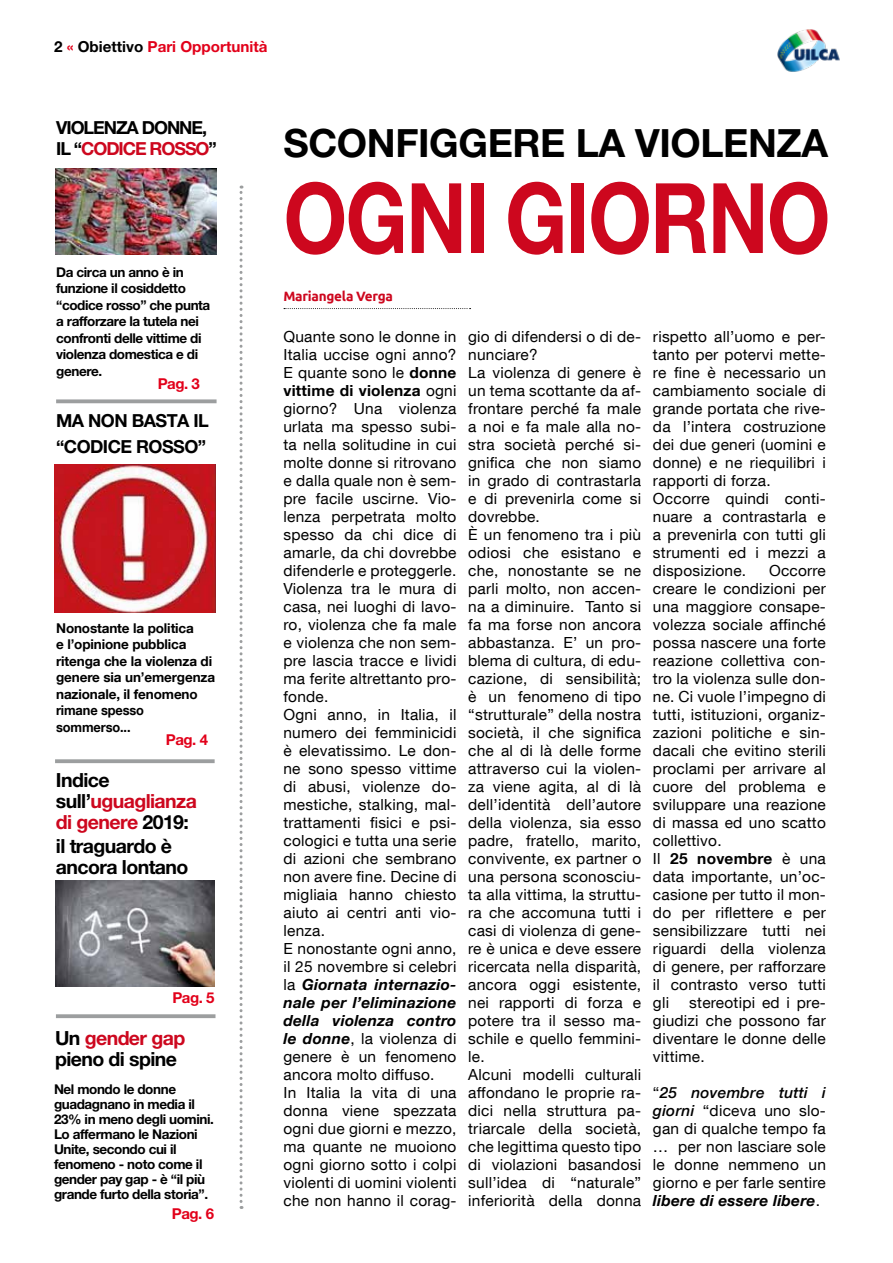
<style>
.page{position:relative;width:893px;height:1263px;background:#fff}
.page>*{position:absolute;margin:0;border:0;box-sizing:border-box;transform-origin:0 0}
.t1{font:700 97.5px "Helvetica Neue LT Pro";letter-spacing:-.02em;color:#cd071e;scale:.84 1}
.t2{font:700 39px "Helvetica Neue LT Pro";letter-spacing:-.01em;color:#000}
.t3{font:700 19.5px/21px "Helvetica Neue LT Pro";letter-spacing:-.03em;color:#000}
.t4{font:700 19.5px/21px "Helvetica Neue LT Pro";letter-spacing:-.03em;color:#cd071e}
.t5{font:700 18px/21px "Helvetica Neue LT Pro";letter-spacing:-.06em;color:#000}
.t6{font:700 18px/26.1px "Helvetica Neue LT Pro";letter-spacing:-.03em;color:#000}
.t7{font:15.3px/18px "Helvetica Neue LT Com";letter-spacing:.015em;color:#000}
.t8{font:700 15.15px "Helvetica Neue LT Pro";color:#e2001a}
.t9{font:700 15px "Helvetica Neue LT Pro";letter-spacing:-.03em;color:#e2001a}
.t10{font:700 13.5px/15px "Helvetica Neue LT Pro";letter-spacing:-.03em;color:#000}
.t11{font:700 13.5px/16.5px "Helvetica Neue LT Com";letter-spacing:-.01em;color:#000}
.t12{font:700 13.5px "Ubuntu";letter-spacing:-.02em;color:#cd071e}
.s1{color:#000}
.s2{color:#cd071e}
.s3{font-weight:700}
.s4{font-weight:700;font-style:italic}
.s5{font-weight:500;font-style:italic}
</style>
<div class="page">
<svg style="left:284px;top:308px;width:187px;height:1px"></svg>
<img style="left:777px;top:29px;width:63px;height:43px">
<svg style="left:55px;top:759px;width:160px;height:4px"></svg>
<svg style="left:56px;top:399px;width:161px;height:4px"></svg>
<img style="left:56px;top:168px;width:161px;height:86px">
<img style="left:54px;top:464px;width:162px;height:148px">
<img style="left:56px;top:880px;width:158px;height:107px">
<svg style="left:240px;top:186px;width:3px;height:1023px"></svg>
<svg style="left:56px;top:1014px;width:159px;height:4px"></svg>
<p class="t8" style="left:54px;top:37px;width:215px"><span class="s1">2</span> « <span class="s1">Obiettivo</span> Pari Opportunità</p>
<p class="t5" style="left:56px;top:117px;width:162px">VIOLENZA DONNE,<br>IL “<span class="s2">CODICE ROSSO</span>”</p>
<p class="t10" style="left:56px;top:263px;width:156px;line-height:16.5px">Da circa un anno è in funzione il cosiddetto “codice rosso” che punta a rafforzare la tutela nei confronti delle vittime di violenza domestica e di genere.</p>
<p class="t9" style="left:158px;top:374px;width:44px">Pag. 3</p>
<p class="t6" style="left:56px;top:407px;width:154px">MA NON BASTA IL “CODICE ROSSO”</p>
<p class="t11" style="left:56px;top:619px;width:161px">Nonostante la politica<br>e l’opinione pubblica ritenga che la violenza di genere sia un’emergenza nazionale, il fenomeno rimane spesso sommerso...</p>
<p class="t9" style="left:166px;top:730px;width:44px">Pag. 4</p>
<p class="t4" style="left:56px;top:769px;width:143px"><span class="s1">Indice sull’</span>uguaglianza di genere <span class="s1">2019:</span></p>
<p class="t3" style="left:56px;top:835px;width:134px">il traguardo è ancora lontano</p>
<p class="t9" style="left:172px;top:989px;width:44px">Pag. 5</p>
<p class="t3" style="left:55px;top:1027px;width:132px">Un <span class="s2">gender gap </span>pieno di spine</p>
<p class="t10" style="left:54px;top:1081px;width:161px">Nel mondo le donne guadagnano in media il<br>23% in meno degli uomini.<br>Lo affermano le Nazioni<br>Unite, secondo cui il fenomeno - noto come il gender pay gap - è “il più grande furto della storia”.</p>
<p class="t9" style="left:172px;top:1204px;width:44px">Pag. 6</p>
<h2 class="t2" style="left:283px;top:119px;width:546px">SCONFIGGERE LA VIOLENZA</h2>
<h1 class="t1" style="left:283px;top:158px;width:653px">OGNI GIORNO</h1>
<p class="t12" style="left:283px;top:288px;width:111px">Mariangela Verga</p>
<p class="t7" style="left:283px;top:327px;width:174px">Quante sono le donne in<br>Italia uccise ogni anno?<br>E quante sono le <span class="s3">donne vittime di violenza</span> ogni giorno? Una violenza urlata ma spesso subi&shy;ta nella solitudine in cui molte donne si ritrovano e dalla quale non è sem&shy;pre facile uscirne. Vio&shy;lenza perpetrata molto spesso da chi dice di amarle, da chi dovrebbe difenderle e proteggerle.<br>Violenza tra le mura di casa, nei luoghi di lavo&shy;ro, violenza che fa male e violenza che non sem&shy;pre lascia tracce e lividi ma ferite altrettanto pro&shy;fonde.<br>Ogni anno, in Italia, il numero dei femminicidi è elevatissimo. Le don&shy;ne sono spesso vittime di abusi, violenze do&shy;mestiche, stalking, mal&shy;trattamenti fisici e psi&shy;cologici e tutta una serie di azioni che sembrano non avere fine. Decine di migliaia hanno chiesto aiuto ai centri anti vio&shy;lenza.<br>E nonostante ogni anno, il 25 novembre si celebri la <span class="s4">Giornata internazio&shy;nale per l’eliminazione della violenza contro le donne</span>, la violenza di genere è un fenomeno ancora molto diffuso.<br>In Italia la vita di una donna viene spezzata ogni due giorni e mezzo, ma quante ne muoiono ogni giorno sotto i colpi violenti di uomini violenti che non hanno il corag-</p>
<p class="t7" style="left:468px;top:327px;width:174px">gio di difendersi o di de&shy;nunciare?<br>La violenza di genere è un tema scottante da af&shy;frontare perché fa male a noi e fa male alla no&shy;stra società perché si&shy;gnifica che non siamo in grado di contrastarla e di prevenirla come si dovrebbe.<br>È un fenomeno tra i più odiosi che esistano e che, nonostante se ne parli molto, non accen&shy;na a diminuire. Tanto si fa ma forse non ancora abbastanza. E’ un pro&shy;blema di cultura, di edu&shy;cazione, di sensibilità; è un fenomeno di tipo “strutturale” della nostra società, il che significa che al di là delle forme attraverso cui la violen&shy;za viene agita, al di là dell’identità dell’autore della violenza, sia esso padre, fratello, marito, convivente, ex partner o una persona sconosciu&shy;ta alla vittima, la struttu&shy;ra che accomuna tutti i casi di violenza di gene&shy;re è unica e deve essere ricercata nella disparità, ancora oggi esistente, nei rapporti di forza e potere tra il sesso ma&shy;schile e quello femmini&shy;le.<br>Alcuni modelli culturali affondano le proprie ra&shy;dici nella struttura pa&shy;triarcale della società, che legittima questo tipo di violazioni basandosi sull’idea di “naturale” inferiorità della donna</p>
<p class="t7" style="left:653px;top:327px;width:174px">rispetto all’uomo e per&shy;tanto per potervi mette&shy;re fine è necessario un cambiamento sociale di grande portata che rive&shy;da l’intera costruzione dei due generi (uomini e donne) e ne riequilibri i rapporti di forza.<br>Occorre quindi conti&shy;nuare a contrastarla e a prevenirla con tutti gli strumenti ed i mezzi a disposizione.</p>
<p class="t7" style="left:653px;top:561px;width:174px;text-indent:116px">Occorre creare le condizioni per una maggiore consape&shy;volezza sociale affinché possa nascere una forte reazione collettiva con&shy;tro la violenza sulle don&shy;ne. Ci vuole l’impegno di tutti, istituzioni, organiz&shy;zazioni politiche e sin&shy;dacali che evitino sterili proclami per arrivare al cuore del problema e sviluppare una reazione di massa ed uno scatto collettivo.<br>Il <span class="s3">25 novembre</span> è una data importante, un’oc&shy;casione per tutto il mon&shy;do per riflettere e per sensibilizzare tutti nei riguardi della violenza di genere, per rafforzare il contrasto verso tutti gli</p>
<p class="t7" style="left:653px;top:993px;width:174px;text-align:justify;text-indent:36px">stereotipi ed i pre&shy;giudizi che possono far diventare le donne delle vittime.</p>
<p class="t7" style="left:653px;top:1083px;width:174px;text-align:justify">“<span class="s5">25 novembre tutti i giorni</span> “diceva uno slo&shy;gan di qualche tempo fa … per non lasciare sole le donne nemmeno un giorno e per farle sentire <span class="s4">libere di essere libere</span>.</p>
</div>
